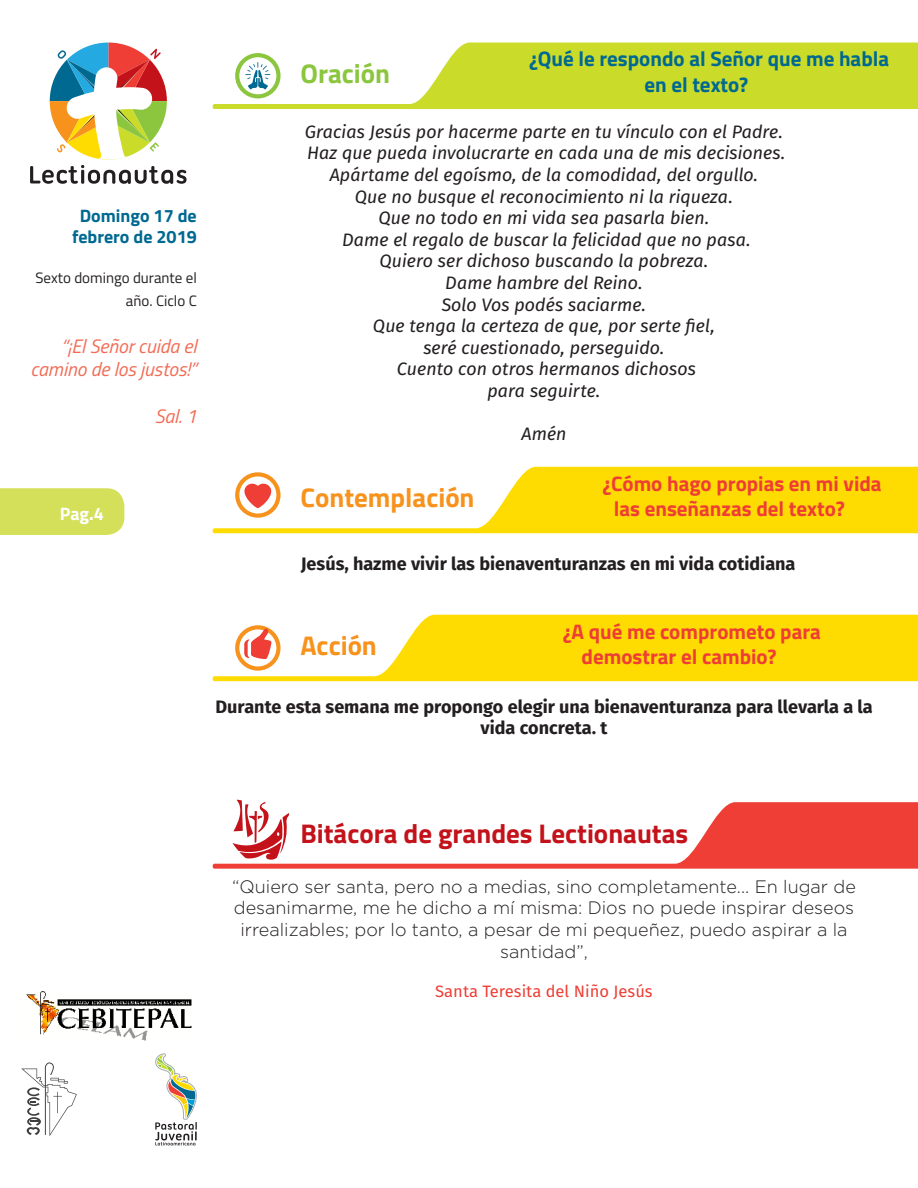
<style>
.page{position:relative;width:918px;height:1188px;background:#fff}
.page>*{position:absolute;margin:0;border:0;box-sizing:border-box;transform-origin:0 0}
.t1{font:700 27px "Titillium Web";color:#c4121a}
.t2{font:700 27px "Titillium Web";color:#f7931d}
.t3{font:700 27px "Titillium Web";color:#8bc63e}
.t4{font:700 21px/25.2px "Titillium Web";color:#ee3e35}
.t5{font:700 21px "Titillium Web";color:#006991}
.t6{font:italic 19.5px/23.4px "Titillium Web";color:#f26b54;text-align:right}
.t7{font:italic 18px/21.6px "Fira Sans OT";color:#231f20;text-align:center}
.t8{font:300 18px/21.6px "Gotham";color:#231f20;text-align:center}
.t9{font:700 18px/21.6px "Fira Sans OT";color:#231f20;text-align:center}
.t10{font:700 18px/21.6px "Titillium Web";color:#006991;text-align:center}
.t11{font:700 18px "Titillium Web";color:#fff}
.t12{font:16.5px "Fira Sans OT";color:#ee3e35}
.t13{font:15px/23.4px "Titillium Web";color:#231f20;text-align:right}
</style>
<div class="page">
<svg style="left:30px;top:43px;width:157px;height:141px"></svg>
<svg style="left:155px;top:1053px;width:42px;height:92px"></svg>
<svg style="left:21px;top:1062px;width:56px;height:74px"></svg>
<div style="left:0;top:488px;width:124px;height:47px;background:#d4e05a"></div>
<img style="left:26px;top:991px;width:166px;height:50px">
<svg style="left:212px;top:615px;width:706px;height:66px;fill:#ffdc01"></svg>
<svg style="left:235px;top:625px;width:46px;height:46px"></svg>
<svg style="left:212px;top:43px;width:706px;height:66px;fill:#cadb2a"></svg>
<svg style="left:235px;top:53px;width:46px;height:45px"></svg>
<svg style="left:212px;top:467px;width:706px;height:66px;fill:#ffdc01"></svg>
<svg style="left:235px;top:472px;width:46px;height:46px"></svg>
<svg style="left:212px;top:802px;width:706px;height:67px"></svg>
<svg style="left:233px;top:800px;width:56px;height:60px"></svg>
<p class="t10" style="left:72px;top:203px;width:126px">Domingo 17 de febrero de 2019</p>
<p class="t13" style="left:35px;top:265px;width:163px">Sexto domingo durante el año. Ciclo C</p>
<p class="t6" style="left:30px;top:333px;width:168px">“¡El Señor cuida el camino de los justos!”</p>
<p class="t6" style="left:155px;top:404px;width:44px">Sal. 1</p>
<p class="t11" style="left:60px;top:500px;width:46px">Pag.4</p>
<p class="t5" style="left:529px;top:43px;width:362px">¿Qué le respondo al Señor que me habla</p>
<h1 class="t3" style="left:300px;top:53px;width:91px">Oración</h1>
<p class="t5" style="left:644px;top:68px;width:105px">en el texto?</p>
<p class="t7" style="left:305px;top:122px;width:482px">Gracias Jesús por hacerme parte en tu vínculo con el Padre.<br>Haz que pueda involucrarte en cada una de mis decisiones.<br>Apártame del egoísmo, de la comodidad, del orgullo.<br>Que no busque el reconocimiento ni la riqueza.<br>Que no todo en mi vida sea pasarla bien.<br>Dame el regalo de buscar la felicidad que no pasa.<br>Quiero ser dichoso buscando la pobreza.<br>Dame hambre del Reino.<br>Solo Vos podés saciarme.<br>Que tenga la certeza de que, por serte fiel,<br>seré cuestionado, perseguido.<br>Cuento con otros hermanos dichosos<br>para seguirte.</p>
<p class="t7" style="left:521px;top:424px;width:47px">Amén</p>
<p class="t4" style="left:614px;top:470px;width:269px;text-indent:-11px">¿Cómo hago propias en mi vida las enseñanzas del texto?</p>
<p class="t9" style="left:301px;top:554px;width:496px">Jesús, hazme vivir las bienaventuranzas en mi vida cotidiana</p>
<h1 class="t2" style="left:300px;top:477px;width:176px">Contemplación</h1>
<h1 class="t2" style="left:300px;top:625px;width:78px">Acción</h1>
<p class="t4" style="left:582px;top:617px;width:241px;text-indent:-19px">¿A qué me comprometo para demostrar el cambio?</p>
<p class="t9" style="left:215px;top:697px;width:659px">Durante esta semana me propongo elegir una bienaventuranza para llevarla a la vida concreta. t</p>
<h1 class="t1" style="left:300px;top:812px;width:389px">Bitácora de grandes Lectionautas</h1>
<p class="t8" style="left:232px;top:875px;width:625px">“Quiero ser santa, pero no a medias, sino completamente... En lugar de desanimarme, me he dicho a mí misma: Dios no puede inspirar deseos irrealizables; por lo tanto, a pesar de mi pequeñez, puedo aspirar a la santidad”,</p>
<p class="t12" style="left:435px;top:980px;width:219px">Santa Teresita del Niño Jesús</p>
</div>
